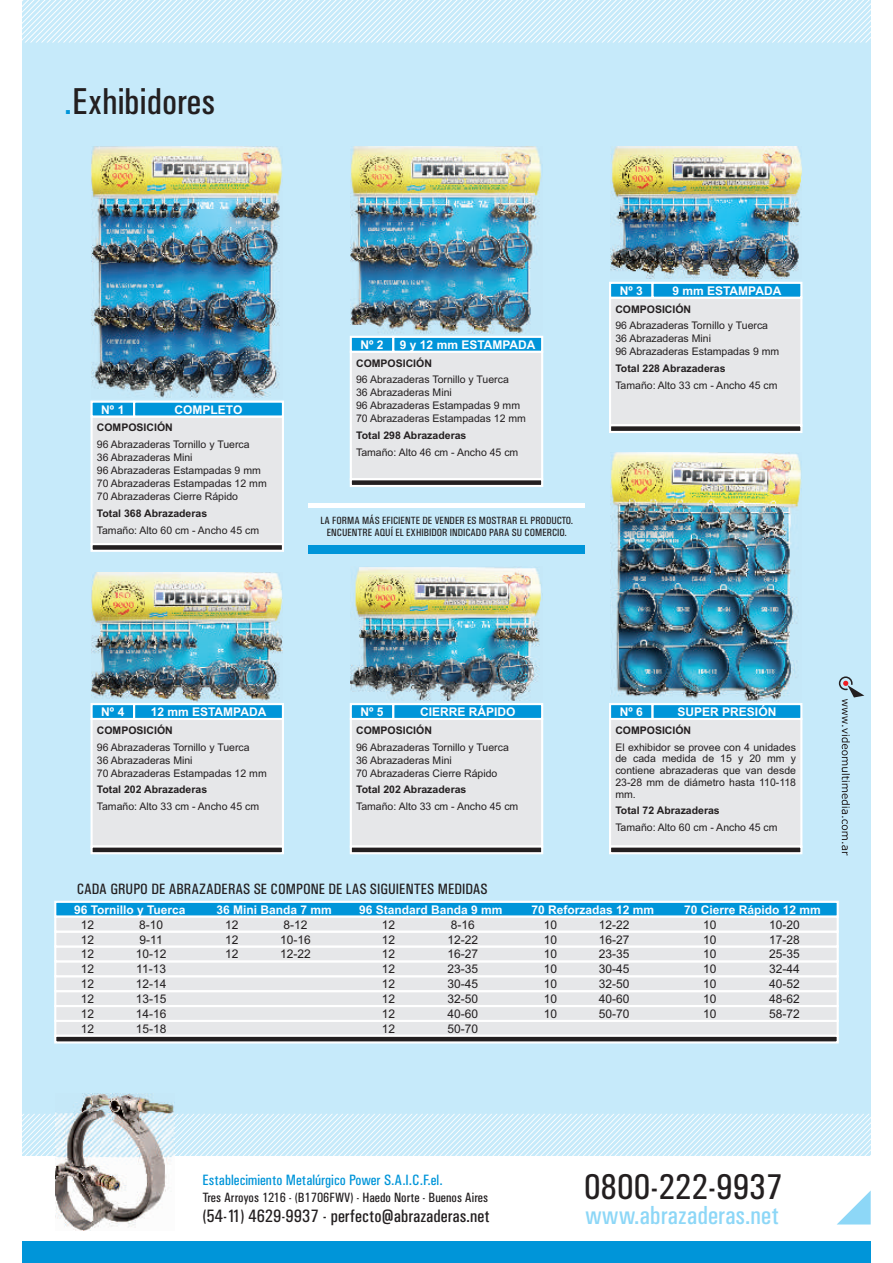
<style>
.page{position:relative;width:893px;height:1263px;background:#fff}
.page>*{position:absolute;margin:0;border:0;box-sizing:border-box;transform-origin:0 0}
.t1{font:37.5px "Univers Condensed";color:#231f20}
.t2{font:36px "Univers Condensed";color:#231f20}
.t3{font:26.1px "Univers Condensed";color:#8dd7f7}
.t4{font:18px "Univers Condensed";color:#231f20}
.t5{font:15px "Univers Condensed";color:#231f20}
.t6{font:15px "Univers Condensed";color:#0095d9}
.t7{font:13.5px "Univers Condensed";color:#231f20}
.t8{font:12px/14.9px "Arial";color:#231f20;text-align:justify}
.t9{font:700 12px "Arial";color:#fff}
.t10{font:10.5px/13px "Arial";color:#231f20}
.t11{font:700 10.5px "Arial";color:#231f20}
.t12{font:10.5px/12.6px "Univers Condensed";color:#231f20;text-align:center}
.s1{color:#0095d9}
</style>
<div class="page">
<div style="left:0;top:0;width:893px;height:1156px;background:#c6eafa"></div>
<svg style="left:21px;top:1114px;width:851px;height:42px"></svg>
<div style="left:0;top:1242px;width:893px;height:21px;background:#0095d9"></div>
<svg style="left:21px;top:0;width:851px;height:43px"></svg>
<div style="left:872px;top:0;width:21px;height:1263px;background:#fff"></div>
<svg style="left:54px;top:900px;width:785px;height:144px;background:#d0dde5"></svg>
<svg style="left:90px;top:703px;width:194px;height:152px;background:#cfdce3"></svg>
<svg style="left:349px;top:703px;width:195px;height:152px;background:#cfdce3"></svg>
<svg style="left:609px;top:703px;width:194px;height:152px;background:#cfdce3"></svg>
<svg style="left:349px;top:335px;width:195px;height:152px;background:#cfdce3"></svg>
<svg style="left:90px;top:400px;width:194px;height:152px;background:#cfdce3"></svg>
<svg style="left:609px;top:281px;width:194px;height:152px;background:#cfdce3"></svg>
<img style="left:92px;top:146px;width:190px;height:252px">
<img style="left:351px;top:567px;width:190px;height:134px">
<img style="left:92px;top:572px;width:191px;height:129px">
<img style="left:610px;top:146px;width:191px;height:132px">
<img style="left:610px;top:453px;width:191px;height:248px">
<img style="left:351px;top:146px;width:190px;height:188px">
<div style="left:308px;top:545px;width:277px;height:9px;background:#0095d9"></div>
<div style="left:308px;top:503px;width:277px;height:5px;background:#fff"></div>
<svg style="left:837px;top:1190px;width:34px;height:34px"></svg>
<img style="left:55px;top:1093px;width:119px;height:138px">
<svg style="left:839px;top:676px;width:25px;height:179px"></svg>
<div style="left:0;top:0;width:21px;height:1263px;background:#fff"></div>
<h1 class="t1" style="left:64px;top:88px;width:153px"><span class="s1">.</span>Exhibidores</h1>
<p class="t9" style="left:101px;top:405px;width:25px">Nº 1</p>
<p class="t9" style="left:175px;top:405px;width:69px">COMPLETO</p>
<p class="t11" style="left:97px;top:424px;width:77px">COMPOSICIÓN</p>
<p class="t10" style="left:97px;top:439px;width:171px">96 Abrazaderas Tornillo y Tuerca<br>36 Abrazaderas Mini<br>96 Abrazaderas Estampadas 9 mm<br>70 Abrazaderas Estampadas 12 mm<br>70 Abrazaderas Cierre Rápido</p>
<p class="t11" style="left:97px;top:509px;width:112px">Total 368 Abrazaderas</p>
<p class="t10" style="left:97px;top:524px;width:164px">Tamaño: Alto 60 cm - Ancho 45 cm</p>
<p class="t9" style="left:361px;top:340px;width:25px">Nº 2</p>
<p class="t9" style="left:400px;top:340px;width:137px">9 y 12 mm ESTAMPADA</p>
<p class="t11" style="left:356px;top:359px;width:77px">COMPOSICIÓN</p>
<p class="t10" style="left:356px;top:374px;width:171px">96 Abrazaderas Tornillo y Tuerca<br>36 Abrazaderas Mini<br>96 Abrazaderas Estampadas 9 mm<br>70 Abrazaderas Estampadas 12 mm</p>
<p class="t11" style="left:356px;top:431px;width:112px">Total 298 Abrazaderas</p>
<p class="t10" style="left:356px;top:447px;width:164px">Tamaño: Alto 46 cm - Ancho 45 cm</p>
<p class="t12" style="left:320px;top:515px;width:254px">LA FORMA MÁS EFICIENTE DE VENDER ES MOSTRAR EL PRODUCTO.<br>ENCUENTRE AQUÍ EL EXHIBIDOR INDICADO PARA SU COMERCIO.</p>
<p class="t9" style="left:620px;top:286px;width:25px">Nº 3</p>
<p class="t9" style="left:672px;top:286px;width:110px">9 mm ESTAMPADA</p>
<p class="t11" style="left:615px;top:305px;width:77px">COMPOSICIÓN</p>
<p class="t10" style="left:615px;top:320px;width:165px">96 Abrazaderas Tornillo y Tuerca<br>36 Abrazaderas Mini<br>96 Abrazaderas Estampadas 9 mm</p>
<p class="t11" style="left:615px;top:364px;width:112px">Total 228 Abrazaderas</p>
<p class="t10" style="left:615px;top:380px;width:164px">Tamaño: Alto 33 cm - Ancho 45 cm</p>
<p class="t9" style="left:101px;top:707px;width:25px">Nº 4</p>
<p class="t9" style="left:151px;top:707px;width:117px">12 mm ESTAMPADA</p>
<p class="t11" style="left:97px;top:726px;width:77px">COMPOSICIÓN</p>
<p class="t10" style="left:97px;top:741px;width:171px">96 Abrazaderas Tornillo y Tuerca<br>36 Abrazaderas Mini<br>70 Abrazaderas Estampadas 12 mm</p>
<p class="t11" style="left:97px;top:786px;width:112px">Total 202 Abrazaderas</p>
<p class="t10" style="left:97px;top:801px;width:164px">Tamaño: Alto 33 cm - Ancho 45 cm</p>
<p class="t9" style="left:361px;top:707px;width:25px">Nº 5</p>
<p class="t9" style="left:420px;top:707px;width:97px">CIERRE RÁPIDO</p>
<p class="t11" style="left:356px;top:726px;width:77px">COMPOSICIÓN</p>
<p class="t10" style="left:356px;top:741px;width:154px">96 Abrazaderas Tornillo y Tuerca<br>36 Abrazaderas Mini<br>70 Abrazaderas Cierre Rápido</p>
<p class="t11" style="left:356px;top:786px;width:112px">Total 202 Abrazaderas</p>
<p class="t10" style="left:356px;top:801px;width:164px">Tamaño: Alto 33 cm - Ancho 45 cm</p>
<h3 class="t5" style="left:77px;top:884px;width:412px">CADA GRUPO DE ABRAZADERAS SE COMPONE DE LAS SIGUIENTES MEDIDAS</h3>
<p class="t9" style="left:620px;top:707px;width:25px">Nº 6</p>
<p class="t9" style="left:678px;top:707px;width:100px">SUPER PRESIÓN</p>
<p class="t11" style="left:615px;top:726px;width:77px">COMPOSICIÓN</p>
<p class="t10" style="left:615px;top:742px;width:182px;line-height:11.7px;text-align:justify">El exhibidor se provee con 4 unidades de cada medida de 15 y 20 mm y contiene abrazaderas que van desde 23-28 mm de diámetro hasta 110-118 mm.</p>
<p class="t11" style="left:615px;top:807px;width:106px">Total 72 Abrazaderas</p>
<p class="t10" style="left:615px;top:822px;width:164px">Tamaño: Alto 60 cm - Ancho 45 cm</p>
<p class="t9" style="left:74px;top:905px;width:113px">96 Tornillo y Tuerca</p>
<p class="t8" style="left:81px;top:918px;width:15px">12<br>12<br>12<br>12<br>12<br>12<br>12<br>12</p>
<p class="t8" style="left:136px;top:918px;width:32px;text-align:center">8-10<br>9-11<br>10-12<br>11-13<br>12-14<br>13-15<br>14-16<br>15-18</p>
<p class="t9" style="left:217px;top:905px;width:117px">36 Mini Banda 7 mm</p>
<p class="t8" style="left:225px;top:918px;width:15px">12<br>12<br>12</p>
<p class="t8" style="left:280px;top:918px;width:32px;text-align:left">8-12<br>10-16<br>12-22</p>
<p class="t9" style="left:359px;top:905px;width:145px">96 Standard Banda 9 mm</p>
<p class="t8" style="left:382px;top:918px;width:15px">12<br>12<br>12<br>12<br>12<br>12<br>12<br>12</p>
<p class="t8" style="left:447px;top:918px;width:32px;text-align:left">8-16<br>12-22<br>16-27<br>23-35<br>30-45<br>32-50<br>40-60<br>50-70</p>
<p class="t9" style="left:531px;top:905px;width:124px">70 Reforzadas 12 mm</p>
<p class="t8" style="left:544px;top:918px;width:15px">10<br>10<br>10<br>10<br>10<br>10<br>10</p>
<p class="t8" style="left:599px;top:918px;width:32px">12-22<br>16-27<br>23-35<br>30-45<br>32-50<br>40-60<br>50-70</p>
<p class="t9" style="left:684px;top:905px;width:138px">70 Cierre Rápido 12 mm</p>
<p class="t8" style="left:703px;top:918px;width:15px">10<br>10<br>10<br>10<br>10<br>10<br>10</p>
<p class="t8" style="left:769px;top:918px;width:32px">10-20<br>17-28<br>25-35<br>32-44<br>40-52<br>48-62<br>58-72</p>
<h3 class="t6" style="left:203px;top:1175px;width:242px">Establecimiento Metalúrgico Power S.A.I.C.F.el.</h3>
<p class="t7" style="left:203px;top:1192px;width:287px">Tres Arroyos 1216 - (B1706FWV) - Haedo Norte - Buenos Aires</p>
<h3 class="t4" style="left:203px;top:1210px;width:289px">(54-11) 4629-9937 - perfecto@abrazaderas.net</h3>
<h2 class="t2" style="left:584px;top:1174px;width:200px">0800-222-9937</h2>
<h3 class="t3" style="left:585px;top:1206px;width:195px">www.abrazaderas.net</h3>
</div>
